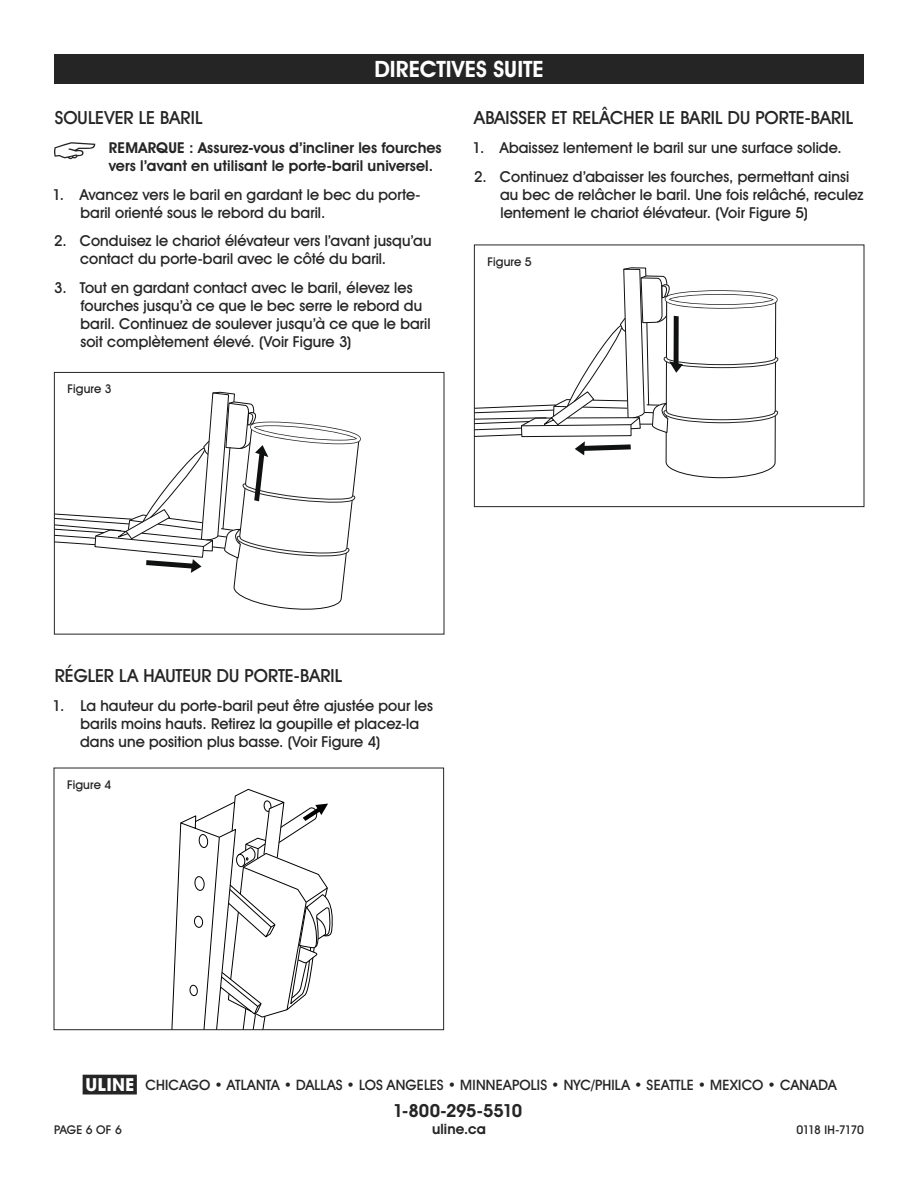
<style>
.page{position:relative;width:918px;height:1188px;background:#fff}
.page>*{position:absolute;margin:0;border:0;box-sizing:border-box;transform-origin:0 0}
.t1{font:700 22.5px "Uline Two Knine";letter-spacing:.005em;color:#fff}
.t2{font:18px "Uline Two Knine";letter-spacing:.005em;color:#252525}
.t3{font:700 18px "Uline Two Knine";letter-spacing:-.02em;color:#252525}
.t4{font:15px/18px "Uline Two Knine";letter-spacing:.005em;color:#252525}
.t5{font:700 15px/18px "Uline Two Knine";letter-spacing:.005em;color:#252525}
.t6{font:14.25px "Uline Two Knine";letter-spacing:.01em;color:#252525}
.t7{font:700 14.25px "Uline Two Knine";letter-spacing:.01em;color:#252525}
.t8{font:12px "Uline Two Knine";color:#252525}
.t9{font:12px "Uline Two Knine";letter-spacing:-.05em;color:#252525}
.s1{font-size:18px}
</style>
<div class="page">
<div style="left:54px;top:54px;width:810px;height:30px;background:#252525"></div>
<svg style="left:54px;top:142px;width:41px;height:17px"></svg>
<svg style="left:56px;top:392px;width:305px;height:218px"></svg>
<div style="left:54px;top:372px;width:390px;height:262px;border:1px solid #252525"></div>
<svg style="left:476px;top:267px;width:303px;height:212px"></svg>
<div style="left:474px;top:245px;width:390px;height:262px;border:1px solid #252525"></div>
<svg style="left:171px;top:789px;width:162px;height:239px"></svg>
<div style="left:54px;top:768px;width:390px;height:262px;border:1px solid #252525"></div>
<h1 class="t1" style="left:374px;top:56px;width:171px">DIRECTIVES SUITE</h1>
<p class="t2" style="left:55px;top:107px;width:149px">SOULEVER LE BARIL</p>
<p class="t5" style="left:109px;top:138px;width:334px">REMARQUE : Assurez-vous d’incliner les fourches vers l’avant en utilisant le porte-baril universel.</p>
<p class="t4" style="left:81px;top:185px;width:342px;text-indent:-28px">1. Avancez vers le baril en gardant le bec du porte&shy;baril orienté sous le rebord du baril.</p>
<p class="t4" style="left:80px;top:232px;width:353px;text-indent:-26px">2. Conduisez le chariot élévateur vers l’avant jusqu’au contact du porte-baril avec le côté du baril.</p>
<p class="t4" style="left:80px;top:279px;width:352px;text-indent:-26px">3. Tout en gardant contact avec le baril, élevez les fourches jusqu’à ce que le bec serre le rebord du baril. Continuez de soulever jusqu’à ce que le baril soit complètement élevé. (Voir Figure 3)</p>
<p class="t8" style="left:68px;top:382px;width:46px">Figure 3</p>
<p class="t2" style="left:474px;top:107px;width:380px">ABAISSER ET RELÂCHER LE BARIL DU PORTE-BARIL</p>
<p class="t4" style="left:473px;top:138px;width:371px">1. Abaissez lentement le baril sur une surface solide.</p>
<p class="t4" style="left:500px;top:167px;width:365px;text-indent:-26px">2. Continuez d’abaisser les fourches, permettant ainsi au bec de relâcher le baril. Une fois relâché, reculez lentement le chariot élévateur. (Voir Figure 5)</p>
<p class="t8" style="left:488px;top:254px;width:46px">Figure 5</p>
<p class="t2" style="left:55px;top:665px;width:289px">RÉGLER LA HAUTEUR DU PORTE-BARIL</p>
<p class="t4" style="left:80px;top:696px;width:354px;text-indent:-27px">1. La hauteur du porte-baril peut être ajustée pour les barils moins hauts. Retirez la goupille et placez-la dans une position plus basse. (Voir Figure 4)</p>
<p class="t8" style="left:67px;top:777px;width:46px">Figure 4</p>
<p class="t6" style="left:83px;top:1076px;width:755px"><span class="s1">π</span> CHICAGO • ATLANTA • DALLAS • LOS ANGELES • MINNEAPOLIS • NYC/PHILA • SEATTLE • MEXICO • CANADA</p>
<p class="t3" style="left:393px;top:1099px;width:131px">1-800-295-5510</p>
<p class="t7" style="left:432px;top:1120px;width:55px">uline.ca</p>
<p class="t8" style="left:54px;top:1122px;width:69px">PAGE 6 OF 6</p>
<p class="t9" style="left:797px;top:1122px;width:69px">0118 IH-7170</p>
</div>
